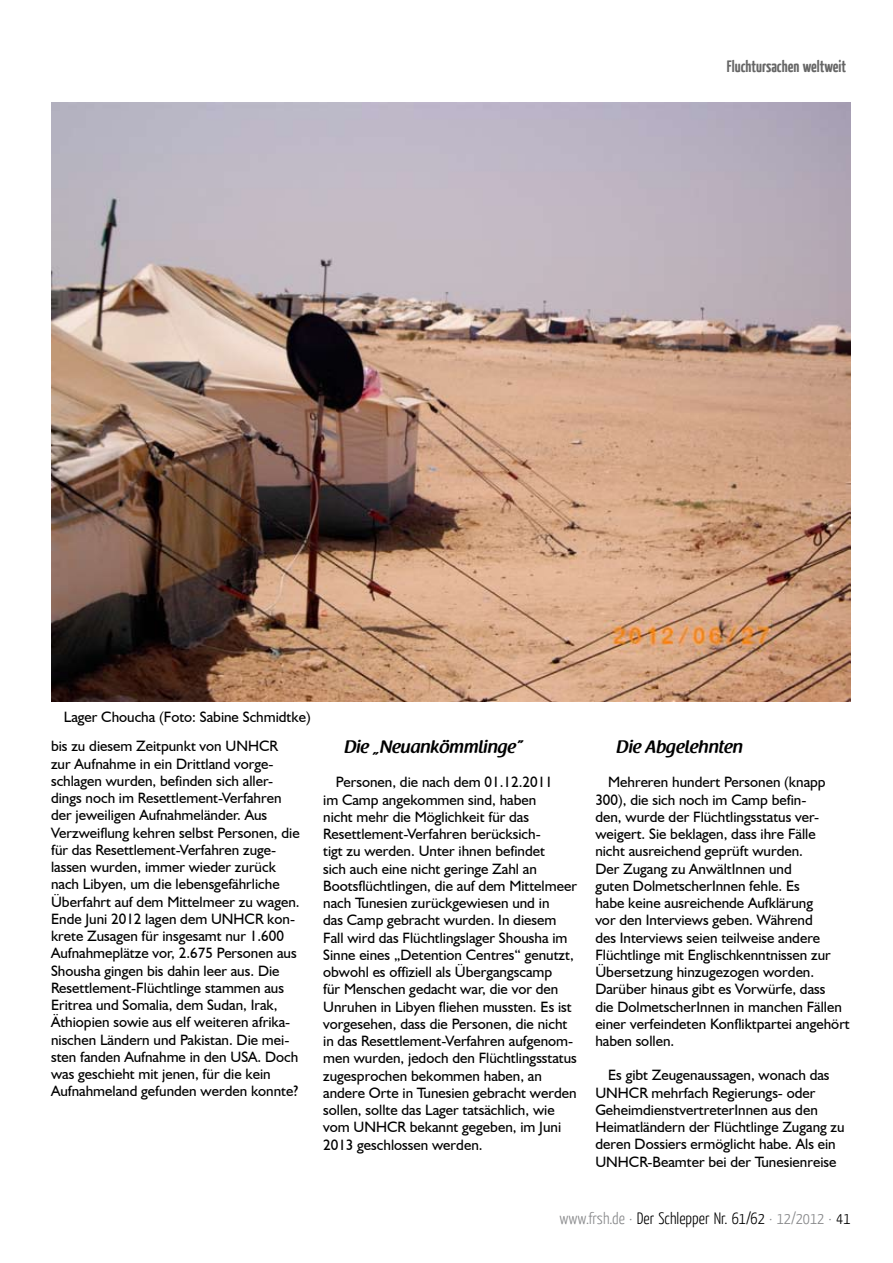
<style>
.page{position:relative;width:893px;height:1263px;background:#fff}
.page>*{position:absolute;margin:0;border:0;box-sizing:border-box;transform-origin:0 0}
.t1{font:600 18px "Raspoutine";color:#000}
.t2{font:300 16.5px "Yanone Kaffeesatz";color:#000}
.t3{font:700 16.5px "Yanone Kaffeesatz";color:#000}
.t4{font:15px/17.2px "Humanist 521 BT";color:#000}
.s1{color:#87888a}
</style>
<div class="page">
<img style="left:51px;top:102px;width:799px;height:600px">
<p class="t3" style="left:727px;top:55px;width:121px">Fluchtursachen weltweit</p>
<p class="t4" style="left:64px;top:707px;width:248px">Lager Choucha (Foto: Sabine Schmidtke)</p>
<p class="t4" style="left:51px;top:737px;width:250px">bis zu diesem Zeitpunkt von UNHCR zur Aufnahme in ein Drittland vorge&shy;schlagen wurden, befinden sich aller&shy;dings noch im Resettlement-Verfahren der jeweiligen Aufnahmeländer. Aus Verzweiflung kehren selbst Personen, die für das Resettlement-Verfahren zuge&shy;lassen wurden, immer wieder zurück nach Libyen, um die lebensgefährliche Überfahrt auf dem Mittelmeer zu wagen.<br>Ende Juni 2012 lagen dem UNHCR kon&shy;krete Zusagen für insgesamt nur 1.600<br>Aufnahmeplätze vor, 2.675 Personen aus Shousha gingen bis dahin leer aus. Die Resettlement-Flüchtlinge stammen aus Eritrea und Somalia, dem Sudan, Irak, Äthiopien sowie aus elf weiteren afrika&shy;nischen Ländern und Pakistan. Die mei&shy;sten fanden Aufnahme in den USA. Doch was geschieht mit jenen, für die kein Aufnahmeland gefunden werden konnte?</p>
<p class="t1" style="left:344px;top:737px;width:180px">Die „Neuankömmlinge”</p>
<p class="t4" style="left:323px;top:773px;width:255px;text-indent:13px">Personen, die nach dem 01.12.2011<br>im Camp angekommen sind, haben<br>nicht mehr die Möglichkeit für das Resettlement-Verfahren berücksich-<br>tigt zu werden. Unter ihnen befindet<br>sich auch eine nicht geringe Zahl an Bootsflüchtlingen, die auf dem Mittelmeer nach Tunesien zurückgewiesen und in<br>das Camp gebracht wurden. In diesem Fall wird das Flüchtlingslager Shousha im Sinne eines „Detention Centres“ genutzt, obwohl es offiziell als Übergangscamp<br>für Menschen gedacht war, die vor den Unruhen in Libyen fliehen mussten. Es ist vorgesehen, dass die Personen, die nicht in das Resettlement-Verfahren aufgenom&shy;men wurden, jedoch den Flüchtlingsstatus zugesprochen bekommen haben, an andere Orte in Tunesien gebracht werden sollen, sollte das Lager tatsächlich, wie vom UNHCR bekannt gegeben, im Juni 2013 geschlossen werden.</p>
<p class="t1" style="left:617px;top:737px;width:128px">Die Abgelehnten</p>
<p class="t4" style="left:595px;top:773px;width:256px;text-indent:13px">Mehreren hundert Personen (knapp 300), die sich noch im Camp befin-<br>den, wurde der Flüchtlingsstatus ver&shy;weigert. Sie beklagen, dass ihre Fälle<br>nicht ausreichend geprüft wurden.<br>Der Zugang zu AnwältInnen und<br>guten DolmetscherInnen fehle. Es<br>habe keine ausreichende Aufklärung<br>vor den Interviews geben. Während<br>des Interviews seien teilweise andere Flüchtlinge mit Englischkenntnissen zur Übersetzung hinzugezogen worden.<br>Darüber hinaus gibt es Vorwürfe, dass<br>die DolmetscherInnen in manchen Fällen einer verfeindeten Konfliktpartei angehört haben sollen.</p>
<p class="t4" style="left:595px;top:1066px;width:251px;text-indent:13px">Es gibt Zeugenaussagen, wonach das UNHCR mehrfach Regierungs- oder GeheimdienstvertreterInnen aus den Heimatländern der Flüchtlinge Zugang zu deren Dossiers ermöglicht habe. Als ein UNHCR-Beamter bei der Tunesienreise</p>
<p class="t2" style="left:559px;top:1208px;width:293px"><span class="s1">www.frsh.de ·</span> Der Schlepper Nr. 61/62 <span class="s1">· 12/2012 ·</span> 41</p>
</div>
